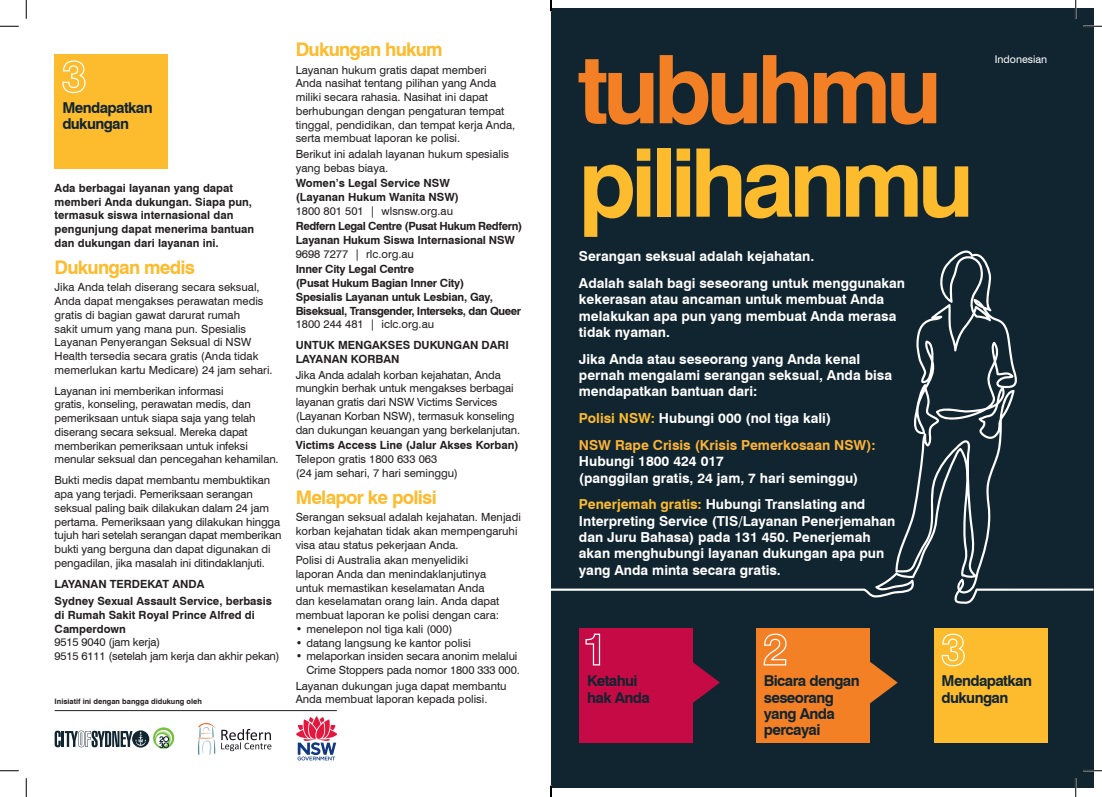
<style>
.page{position:relative;width:1102px;height:797px;background:#fff}
.page>*{position:absolute;margin:0;border:0;box-sizing:border-box;transform-origin:0 0}
.Main_Header{font:700 94.75px/93.4px "Swiss 721 BT";letter-spacing:-.06em;color:#fdbb2e}
.body{font:700 18.75px "Swiss 721 BT";letter-spacing:-.04em;color:#fdbb2e}
.body-2{font:700 15px/16.2px "Swiss 721 BT";letter-spacing:-.04em;color:#112530}
.CorrectBullets{font:700 13.75px/16.2px "Swiss 721 BT";color:#fff}
.CorrectBullets-2{font:11.25px/13.8px "Swiss 721 BT";color:#231f20}
.CorrectBullets-3{font:700 11.25px/13.8px "Swiss 721 BT";color:#231f20}
.CorrectBullets-4{font:700 11.25px/13.8px "Swiss 721 BT";letter-spacing:-.02em;color:#231f20}
.CorrectBullets-5{font:700 11.25px/13.8px "Swiss 721 BT";letter-spacing:-.025em;color:#231f20}
.t1{font:10.62px "Swiss 721 BT";color:#fff}
.CorrectBullets-6{font:700 7.5px "Swiss 721 BT";color:#231f20}
.s1{font-weight:400}
.s2{font-weight:700}
.s3{color:#f48026}
.s4{color:#fdbb2e}
.s5{color:#fcb338}
</style>
<div class="page">
<div style="left:551px;top:9px;width:542px;height:779px;background:#112530"></div>
<div style="left:579px;top:628px;width:113px;height:114px;background:#c60a45"></div>
<svg style="left:585px;top:633px;width:15px;height:33px"></svg>
<svg style="left:692px;top:661px;width:27px;height:42px"></svg>
<div style="left:933px;top:628px;width:114px;height:114px;background:#fdbb2e"></div>
<svg style="left:941px;top:633px;width:24px;height:34px"></svg>
<div style="left:756px;top:628px;width:113px;height:114px;background:#f48026"></div>
<svg style="left:763px;top:633px;width:24px;height:33px"></svg>
<svg style="left:869px;top:661px;width:28px;height:42px"></svg>
<div style="left:55px;top:55px;width:113px;height:114px;background:#fdbb2e"></div>
<svg style="left:62px;top:60px;width:24px;height:34px"></svg>
<svg style="left:296px;top:716px;width:41px;height:44px"></svg>
<svg style="left:198px;top:723px;width:73px;height:31px"></svg>
<svg style="left:55px;top:727px;width:119px;height:21px"></svg>
<svg style="left:551px;top:250px;width:542px;height:354px"></svg>
<hr style="left:55px;top:710px;width:282px;height:1px;background:#241f21">
<svg style="left:0;top:25px;width:19px;height:2px"></svg>
<svg style="left:1083px;top:25px;width:18px;height:2px"></svg>
<svg style="left:0;top:770px;width:19px;height:1px"></svg>
<svg style="left:1083px;top:770px;width:18px;height:1px"></svg>
<svg style="left:25px;top:0;width:2px;height:19px"></svg>
<svg style="left:25px;top:778px;width:2px;height:19px"></svg>
<svg style="left:1074px;top:0;width:2px;height:19px"></svg>
<svg style="left:1074px;top:778px;width:2px;height:19px"></svg>
<svg style="left:550px;top:785px;width:1px;height:12px"></svg>
<p class="body-2" style="left:62px;top:100px;width:92px">Mendapatkan dukungan</p>
<p class="CorrectBullets-3" style="left:55px;top:181px;width:201px">Ada berbagai layanan yang dapat memberi Anda dukungan. Siapa pun, termasuk siswa internasional dan pengunjung dapat menerima bantuan dan dukungan dari layanan ini.</p>
<p class="body" style="left:55px;top:256px;width:142px">Dukungan medis</p>
<p class="CorrectBullets-2" style="left:55px;top:280px;width:219px">Jika Anda telah diserang secara seksual, Anda dapat mengakses perawatan medis gratis di bagian gawat darurat rumah<br>sakit umum yang mana pun. Spesialis Layanan Penyerangan Seksual di NSW Health tersedia secara gratis (Anda tidak memerlukan kartu Medicare) 24 jam sehari.</p>
<p class="CorrectBullets-2" style="left:55px;top:383px;width:225px">Layanan ini memberikan informasi<br>gratis, konseling, perawatan medis, dan pemeriksaan untuk siapa saja yang telah diserang secara seksual. Mereka dapat memberikan pemeriksaan untuk infeksi menular seksual dan pencegahan kehamilan.</p>
<p class="CorrectBullets-2" style="left:55px;top:473px;width:228px">Bukti medis dapat membantu membuktikan apa yang terjadi. Pemeriksaan serangan seksual paling baik dilakukan dalam 24 jam pertama. Pemeriksaan yang dilakukan hingga tujuh hari setelah serangan dapat memberikan bukti yang berguna dan dapat digunakan di pengadilan, jika masalah ini ditindaklanjuti.</p>
<p class="CorrectBullets-3" style="left:55px;top:576px;width:151px">LAYANAN TERDEKAT ANDA</p>
<p class="CorrectBullets-3" style="left:55px;top:594px;width:226px">Sydney Sexual Assault Service, berbasis di Rumah Sakit Royal Prince Alfred di<br>Camperdown<br><span class="s1">9515 9040 (jam kerja)<br>9515 6111 (setelah jam kerja dan akhir pekan)</span></p>
<p class="body" style="left:296px;top:38px;width:148px">Dukungan hukum</p>
<p class="CorrectBullets-2" style="left:296px;top:63px;width:221px">Layanan hukum gratis dapat memberi Anda nasihat tentang pilihan yang Anda miliki secara rahasia. Nasihat ini dapat berhubungan dengan pengaturan tempat tinggal, pendidikan, dan tempat kerja Anda, serta membuat laporan ke polisi.</p>
<p class="CorrectBullets-2" style="left:296px;top:147px;width:215px">Berikut ini adalah layanan hukum spesialis yang bebas biaya.</p>
<p class="CorrectBullets-3" style="left:296px;top:176px;width:165px">Women’s Legal Service NSW (Layanan Hukum Wanita NSW)<br><span class="s1">1800 801 501 | wlsnsw.org.au</span></p>
<p class="CorrectBullets-5" style="left:296px;top:219px;width:228px">Redfern Legal Centre (Pusat Hukum Redfern)<br>Layanan Hukum Siswa Internasional NSW<br><span class="s1">9698 7277 | rlc.org.au</span></p>
<p class="CorrectBullets-4" style="left:296px;top:262px;width:227px">Inner City Legal Centre<br>(Pusat Hukum Bagian Inner City)<br>Spesialis Layanan untuk Lesbian, Gay, Biseksual, Transgender, Interseks, dan Queer <span class="s1">1800 244 481 | iclc.org.au</span></p>
<p class="CorrectBullets-3" style="left:296px;top:338px;width:215px">UNTUK MENGAKSES DUKUNGAN DARI<br>LAYANAN KORBAN</p>
<p class="CorrectBullets-2" style="left:296px;top:367px;width:226px">Jika Anda adalah korban kejahatan, Anda mungkin berhak untuk mengakses berbagai layanan gratis dari NSW Victims Services (Layanan Korban NSW), termasuk konseling dan dukungan keuangan yang berkelanjutan.</p>
<p class="CorrectBullets-2" style="left:296px;top:438px;width:224px"><span class="s2">Victims Access Line (Jalur Akses Korban)<br></span>Telepon gratis 1800 633 063<br>(24 jam sehari, 7 hari seminggu)</p>
<p class="body" style="left:296px;top:485px;width:143px">Melapor ke polisi</p>
<p class="CorrectBullets-2" style="left:296px;top:510px;width:227px">Serangan seksual adalah kejahatan. Menjadi korban kejahatan tidak akan mempengaruhi visa atau status pekerjaan Anda.</p>
<p class="CorrectBullets-2" style="left:296px;top:553px;width:205px">Polisi di Australia akan menyelidiki laporan Anda dan menindaklanjutinya untuk memastikan keselamatan Anda dan keselamatan orang lain. Anda dapat membuat laporan ke polisi dengan cara:</p>
<p class="CorrectBullets-2" style="left:296px;top:622px;width:158px">• menelepon nol tiga kali (000)</p>
<p class="CorrectBullets-2" style="left:296px;top:635px;width:177px">• datang langsung ke kantor polisi</p>
<p class="CorrectBullets-2" style="left:296px;top:649px;width:225px;text-align:right">• melaporkan insiden secara anonim melalui<br>Crime Stoppers pada nomor 1800 333 000.</p>
<p class="CorrectBullets-2" style="left:296px;top:678px;width:212px">Layanan dukungan juga dapat membantu</p>
<p class="CorrectBullets-6" style="left:55px;top:696px;width:149px">Inisiatif ini dengan bangga didukung oleh</p>
<p class="CorrectBullets-2" style="left:296px;top:692px;width:193px">Anda membuat laporan kepada polisi.</p>
<p class="Main_Header" style="left:578px;top:42px;width:397px"><span class="s3">tubuhmu </span>pilihanmu</p>
<p class="CorrectBullets" style="left:579px;top:248px;width:237px">Serangan seksual adalah kejahatan.</p>
<p class="CorrectBullets" style="left:579px;top:275px;width:328px">Adalah salah bagi seseorang untuk menggunakan kekerasan atau ancaman untuk membuat Anda melakukan apa pun yang membuat Anda merasa tidak nyaman.</p>
<p class="CorrectBullets" style="left:579px;top:350px;width:315px">Jika Anda atau seseorang yang Anda kenal pernah mengalami serangan seksual, Anda bisa mendapatkan bantuan dari:</p>
<p class="CorrectBullets" style="left:579px;top:410px;width:254px"><span class="s4">Polisi NSW:</span> Hubungi 000 (nol tiga kali)</p>
<p class="CorrectBullets" style="left:579px;top:437px;width:298px"><span class="s5">NSW Rape Crisis (Krisis Pemerkosaan NSW):<br></span>Hubungi 1800 424 017<br>(panggilan gratis, 24 jam, 7 hari seminggu)</p>
<p class="CorrectBullets" style="left:579px;top:496px;width:318px"><span class="s4">Penerjemah gratis:</span> Hubungi Translating and Interpreting Service (TIS/Layanan Penerjemahan dan Juru Bahasa) pada 131 450. Penerjemah akan menghubungi layanan dukungan apa pun yang Anda minta secara gratis.</p>
<p class="t1" style="left:994px;top:52px;width:54px">Indonesian</p>
<p class="body-2" style="left:587px;top:673px;width:64px">Ketahui hak Anda</p>
<p class="body-2" style="left:941px;top:673px;width:92px">Mendapatkan dukungan</p>
<p class="body-2" style="left:763px;top:673px;width:97px">Bicara dengan seseorang yang Anda percayai</p>
</div>
